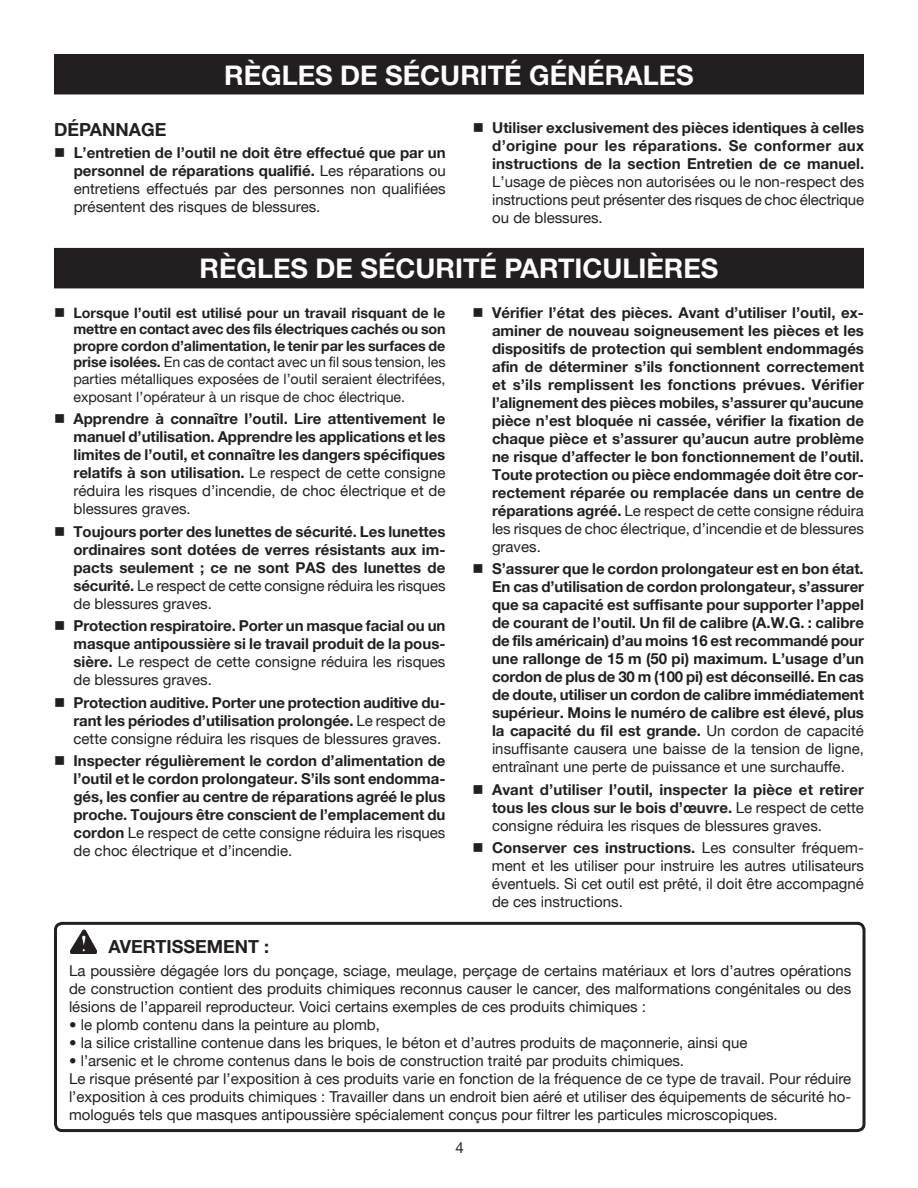
<style>
.page{position:relative;width:918px;height:1188px;background:#fff}
.page>*{position:absolute;margin:0;border:0;box-sizing:border-box;transform-origin:0 0}
.t1{font:700 27px "Helvetica Neue";color:#fff}
.t2{font:700 18px "Helvetica Neue";color:#231f20}
.t3{font:700 15px/18px "Helvetica Neue";color:#231f20;text-align:justify}
.t4{font:15px/18px "Helvetica Neue";color:#231f20;text-align:justify}
.t5{font:700 14.25px/16.5px "Helvetica Neue";letter-spacing:-.01em;color:#231f20;text-align:justify}
.t6{font:14.25px "Helvetica Neue";color:#231f20}
.s1{font-weight:700}
.s2{font-weight:400}
</style>
<div class="page">
<div style="left:55px;top:55px;width:808px;height:39px;background:#231f20"></div>
<div style="left:54px;top:54px;width:810px;height:40px;border:2px solid #231f20"></div>
<div style="left:55px;top:249px;width:808px;height:39px;background:#231f20"></div>
<div style="left:54px;top:248px;width:810px;height:40px;border:2px solid #231f20"></div>
<svg style="left:54px;top:921px;width:812px;height:210px"></svg>
<svg style="left:70px;top:930px;width:27px;height:24px"></svg>
<h1 class="t1" style="left:224px;top:59px;width:471px">RÈGLES DE SÉCURITÉ GÉNÉRALES</h1>
<p class="t2" style="left:54px;top:118px;width:114px">DÉPANNAGE</p>
<p class="t4" style="left:74px;top:144px;width:374px;text-indent:-19px">■ <span class="s1">L’entretien de l’outil ne doit être effectué que par un personnel de réparations qualifié.</span> Les réparations ou entretiens effectués par des personnes non qualifiées présentent des risques de blessures.</p>
<p class="t3" style="left:492px;top:118px;width:374px;text-indent:-20px">■ Utiliser exclusivement des pièces identiques à celles d’origine pour les réparations. Se conformer aux instructions de la section Entretien de ce manuel.</p>
<p class="t4" style="left:492px;top:173px;width:373px">L’usage de pièces non autorisées ou le non-respect des instructions peut présenter des risques de choc électrique ou de blessures.</p>
<h1 class="t1" style="left:200px;top:252px;width:520px">RÈGLES DE SÉCURITÉ PARTICULIÈRES</h1>
<p class="t5" style="left:74px;top:304px;width:374px;text-indent:-20px">■ Lorsque l’outil est utilisé pour un travail risquant de le mettre en contact avec des fils électriques cachés ou son propre cordon d’alimentation, le tenir par les surfaces de prise isolées. <span class="s2">En cas de contact avec un fil sous tension, les parties métalliques exposées de l’outil seraient électrifées,</span></p>
<p class="t6" style="left:74px;top:388px;width:333px">exposant l’opérateur à un risque de choc électrique.</p>
<p class="t3" style="left:74px;top:409px;width:374px;text-indent:-20px">■ Apprendre à connaître l’outil. Lire attentivement le manuel d’utilisation. Apprendre les applications et les limites de l’outil, et connaître les dangers spécifiques relatifs à son utilisation. <span class="s2">Le respect de cette consigne réduira les risques d’incendie, de choc électrique et de blessures graves.</span></p>
<p class="t3" style="left:74px;top:522px;width:374px;text-indent:-20px">■ Toujours porter des lunettes de sécurité. Les lunettes ordinaires sont dotées de verres résistants aux im&shy;pacts seulement ; ce ne sont PAS des lunettes de sécurité. <span class="s2">Le respect de cette consigne réduira les risques de blessures graves.</span></p>
<p class="t3" style="left:74px;top:616px;width:374px;text-indent:-20px">■ Protection respiratoire. Porter un masque facial ou un masque antipoussière si le travail produit de la pous&shy;sière. <span class="s2">Le respect de cette consigne réduira les risques de blessures graves.</span></p>
<p class="t3" style="left:74px;top:693px;width:374px;text-indent:-20px">■ Protection auditive. Porter une protection auditive du&shy;rant les périodes d’utilisation prolongée. <span class="s2">Le respect de cette consigne réduira les risques de blessures graves.</span></p>
<p class="t3" style="left:74px;top:752px;width:374px;text-indent:-20px">■ Inspecter régulièrement le cordon d’alimentation de l’outil et le cordon prolongateur. S’ils sont endomma&shy;gés, les confier au centre de réparations agréé le plus proche. Toujours être conscient de l’emplacement du cordon <span class="s2">Le respect de cette consigne réduira les risques de choc électrique et d’incendie.</span></p>
<p class="t3" style="left:492px;top:303px;width:374px;text-indent:-20px">■ Vérifier l’état des pièces. Avant d’utiliser l’outil, ex&shy;aminer de nouveau soigneusement les pièces et les dispositifs de protection qui semblent endommagés afin de déterminer s’ils fonctionnent correctement et s’ils remplissent les fonctions prévues. Vérifier l’alignement des pièces mobiles, s’assurer qu’aucune pièce n’est bloquée ni cassée, vérifier la fixation de chaque pièce et s’assurer qu’aucun autre problème ne risque d’affecter le bon fonctionnement de l’outil.<br>Toute protection ou pièce endommagée doit être cor&shy;rectement réparée ou remplacée dans un centre de réparations agréé. <span class="s2">Le respect de cette consigne réduira les risques de choc électrique, d’incendie et de blessures graves.</span></p>
<p class="t3" style="left:492px;top:559px;width:374px;text-indent:-20px">■ S’assurer que le cordon prolongateur est en bon état.<br>En cas d’utilisation de cordon prolongateur, s’assurer que sa capacité est suffisante pour supporter l’appel de courant de l’outil. Un fil de calibre (A.W.G. : calibre de fils américain) d’au moins 16 est recommandé pour une rallonge de 15 m (50 pi) maximum. L’usage d’un cordon de plus de 30 m (100 pi) est déconseillé. En cas de doute, utiliser un cordon de calibre immédiatement supérieur. Moins le numéro de calibre est élevé, plus la capacité du fil est grande. <span class="s2">Un cordon de capacité insuffisante causera une baisse de la tension de ligne, entraînant une perte de puissance et une surchauffe.</span></p>
<p class="t3" style="left:492px;top:780px;width:374px;text-indent:-20px">■ Avant d’utiliser l’outil, inspecter la pièce et retirer tous les clous sur le bois d’œuvre. <span class="s2">Le respect de cette consigne réduira les risques de blessures graves.</span></p>
<p class="t4" style="left:492px;top:839px;width:374px;text-indent:-19px">■ <span class="s1">Conserver ces instructions.</span> Les consulter fréquem&shy;ment et les utiliser pour instruire les autres utilisateurs éventuels. Si cet outil est prêté, il doit être accompagné de ces instructions.</p>
<p class="t2" style="left:108px;top:936px;width:162px">AVERTISSEMENT :</p>
<p class="t4" style="left:69px;top:962px;width:784px">La poussière dégagée lors du ponçage, sciage, meulage, perçage de certains matériaux et lors d’autres opérations de construction contient des produits chimiques reconnus causer le cancer, des malformations congénitales ou des lésions de l’appareil reproducteur. Voici certains exemples de ces produits chimiques :</p>
<p class="t4" style="left:69px;top:1016px;width:312px">• le plomb contenu dans la peinture au plomb,</p>
<p class="t4" style="left:69px;top:1034px;width:680px">• la silice cristalline contenue dans les briques, le béton et d’autres produits de maçonnerie, ainsi que</p>
<p class="t4" style="left:69px;top:1052px;width:784px;text-align:left">• l’arsenic et le chrome contenus dans le bois de construction traité par produits chimiques.<br>Le risque présenté par l’exposition à ces produits varie en fonction de la fréquence de ce type de travail. Pour réduire l’exposition à ces produits chimiques : Travailler dans un endroit bien aéré et utiliser des équipements de sécurité ho&shy;mologués tels que masques antipoussière spécialement conçus pour filtrer les particules microscopiques.</p>
<p class="t4" style="left:456px;top:1139px;width:10px">4</p>
</div>
